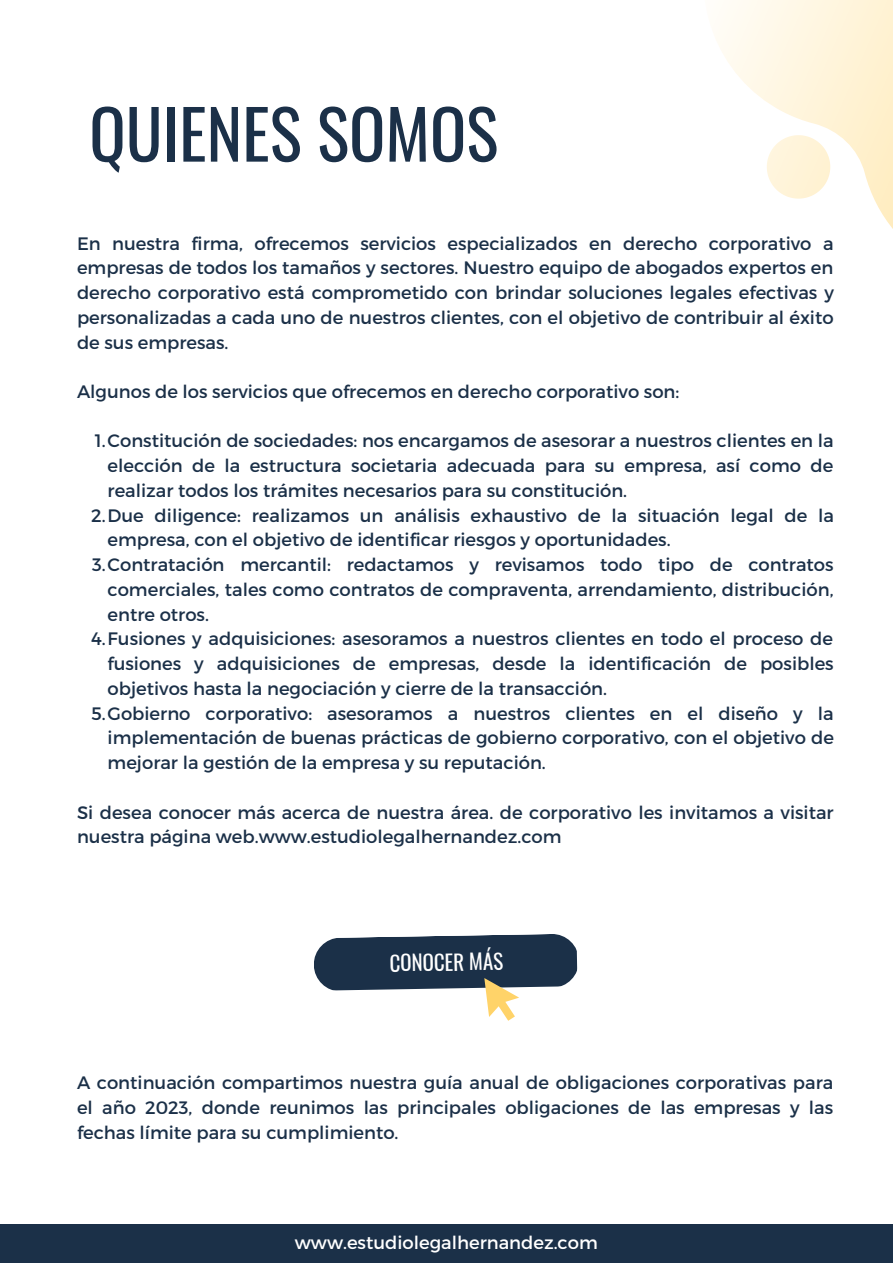
<style>
.page{position:relative;width:893px;height:1264px;background:#fff}
.page>*{position:absolute;margin:0;border:0;box-sizing:border-box;transform-origin:0 0}
.t1{font:67.5px "Oswald";color:#1b3048}
.t2{font:21px "Oswald";color:#fff}
.t3{font:18px/24.8px "Montserrat";color:#1b3048;text-align:justify}
.t4{font:18px "Montserrat";color:#fff}
</style>
<div class="page">
<svg style="left:716px;top:0;width:176px;height:228px"></svg>
<svg style="left:756px;top:125px;width:84px;height:84px"></svg>
<div style="left:0;top:1224px;width:892px;height:38px;background:#1b3048"></div>
<svg style="left:314px;top:934px;width:263px;height:86px"></svg>
<h1 class="t1" style="left:89px;top:81px;width:410px">QUIENES SOMOS</h1>
<p class="t3" style="left:77px;top:230px;width:758px">En nuestra firma, ofrecemos servicios especializados en derecho corporativo a empresas de todos los tamaños y sectores. Nuestro equipo de abogados expertos en derecho corporativo está comprometido con brindar soluciones legales efectivas y personalizadas a cada uno de nuestros clientes, con el objetivo de contribuir al éxito de sus empresas.</p>
<p class="t3" style="left:77px;top:378px;width:604px">Algunos de los servicios que ofrecemos en derecho corporativo son:</p>
<p class="t3" style="left:95px;top:428px;width:740px">1.Constitución de sociedades: nos encargamos de asesorar a nuestros clientes en la</p>
<p class="t3" style="left:108px;top:452px;width:727px">elección de la estructura societaria adecuada para su empresa, así como de</p>
<p class="t3" style="left:108px;top:477px;width:521px">realizar todos los trámites necesarios para su constitución.</p>
<p class="t3" style="left:91px;top:502px;width:744px">2.Due diligence: realizamos un análisis exhaustivo de la situación legal de la</p>
<p class="t3" style="left:108px;top:527px;width:564px">empresa, con el objetivo de identificar riesgos y oportunidades.</p>
<p class="t3" style="left:92px;top:551px;width:742px">3.Contratación mercantil: redactamos y revisamos todo tipo de contratos</p>
<p class="t3" style="left:108px;top:576px;width:727px">comerciales, tales como contratos de compraventa, arrendamiento, distribución,</p>
<p class="t3" style="left:108px;top:601px;width:103px">entre otros.</p>
<p class="t3" style="left:91px;top:625px;width:743px">4.Fusiones y adquisiciones: asesoramos a nuestros clientes en todo el proceso de</p>
<p class="t3" style="left:108px;top:650px;width:727px">fusiones y adquisiciones de empresas, desde la identificación de posibles</p>
<p class="t3" style="left:108px;top:675px;width:501px">objetivos hasta la negociación y cierre de la transacción.</p>
<p class="t3" style="left:91px;top:700px;width:743px">5.Gobierno corporativo: asesoramos a nuestros clientes en el diseño y la</p>
<p class="t3" style="left:108px;top:724px;width:728px">implementación de buenas prácticas de gobierno corporativo, con el objetivo de</p>
<p class="t3" style="left:108px;top:749px;width:440px">mejorar la gestión de la empresa y su reputación.</p>
<p class="t3" style="left:77px;top:799px;width:758px">Si desea conocer más acerca de nuestra área. de corporativo les invitamos a visitar nuestra página web.www.estudiolegalhernandez.com</p>
<p class="t2" style="left:389px;top:946px;width:115px;rotate:-1deg">CONOCER MÁS</p>
<p class="t3" style="left:77px;top:1069px;width:757px">A continuación compartimos nuestra guía anual de obligaciones corporativas para el año 2023, donde reunimos las principales obligaciones de las empresas y las fechas límite para su cumplimiento.</p>
<p class="t4" style="left:295px;top:1230px;width:304px">www.estudiolegalhernandez.com</p>
</div>
